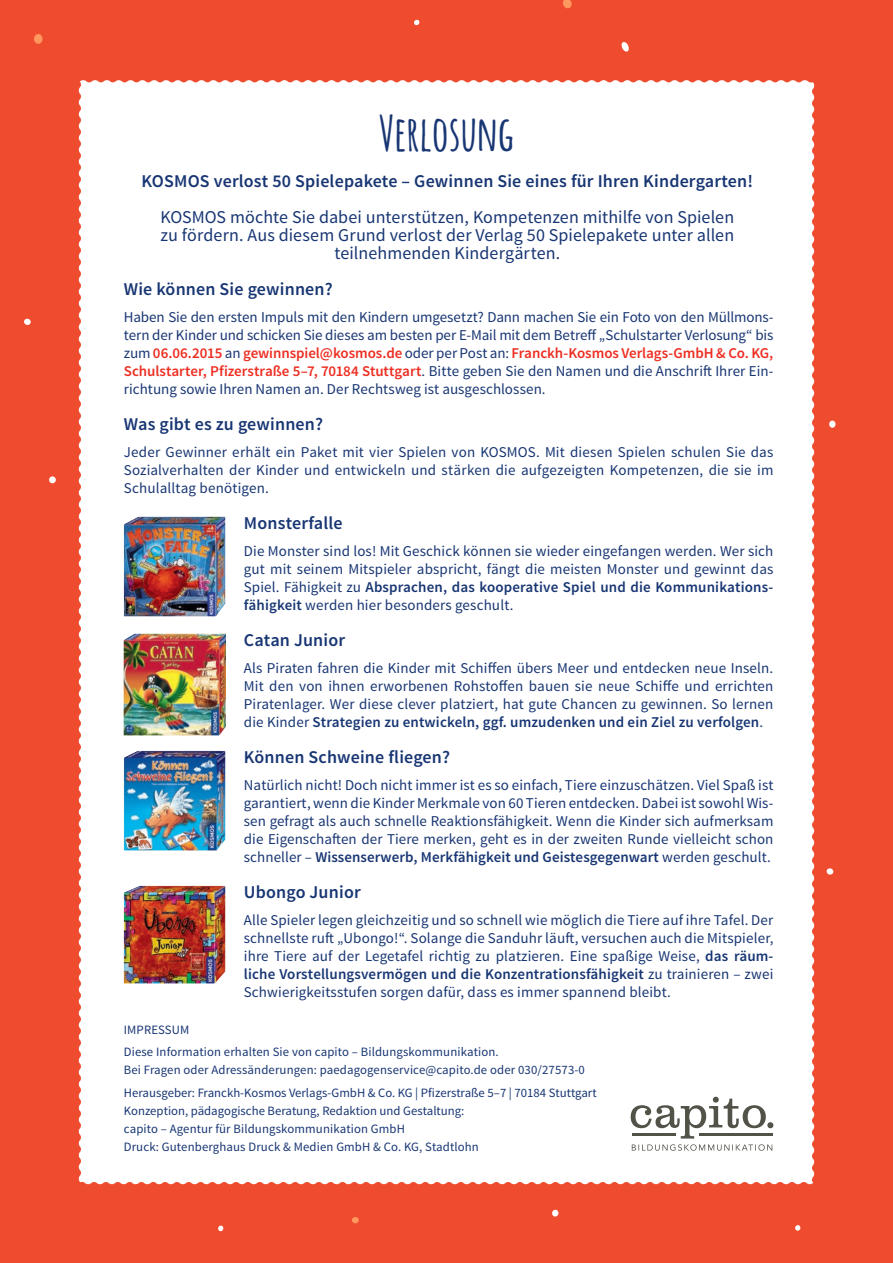
<style>
.page{position:relative;width:893px;height:1263px;background:#ef4c2f}
.page>*{position:absolute;margin:0;border:0;box-sizing:border-box;transform-origin:0 0}
.t1{font:700 48px "Amatic";letter-spacing:.03em;color:#183673}
.t2{font:600 18px "Source Sans Pro";letter-spacing:.01em;color:#183673}
.t3{font:18px/18px "Source Sans Pro";letter-spacing:.005em;color:#183673;text-align:center}
.t4{font:15px/18px "Source Sans Pro";letter-spacing:.01em;color:#183673;text-align:justify}
.t5{font:12.75px/22.5px "Source Sans Pro";letter-spacing:.01em;color:#183673}
.s1{font-weight:600;color:#ee2e22}
.s2{font-weight:600}
</style>
<div class="page">
<svg style="left:621px;top:42px;width:8px;height:10px"></svg>
<svg style="left:34px;top:34px;width:9px;height:10px"></svg>
<svg style="left:563px;top:0;width:9px;height:9px"></svg>
<svg style="left:826px;top:868px;width:8px;height:7px"></svg>
<div style="left:352px;top:1217px;width:7px;height:6px;background:#ff985e;border-radius:50%"></div>
<svg style="left:552px;top:1209px;width:7px;height:8px"></svg>
<svg style="left:218px;top:1225px;width:6px;height:6px"></svg>
<svg style="left:414px;top:20px;width:6px;height:5px"></svg>
<div style="left:829px;top:421px;width:6px;height:7px;background:#fff;border-radius:50%"></div>
<div style="left:78px;top:80px;width:737px;height:1104px;background:#fff"></div>
<svg style="left:24px;top:318px;width:7px;height:7px"></svg>
<div style="left:49px;top:476px;width:7px;height:7px;background:#fff;border-radius:50%"></div>
<svg style="left:795px;top:1225px;width:6px;height:6px"></svg>
<div style="left:140px;top:191px;width:614px;height:5px;background:#fff"></div>
<svg style="left:123px;top:299px;width:211px;height:5px"></svg>
<svg style="left:123px;top:434px;width:201px;height:5px"></svg>
<svg style="left:243px;top:533px;width:101px;height:5px"></svg>
<svg style="left:243px;top:650px;width:103px;height:5px"></svg>
<svg style="left:243px;top:767px;width:208px;height:5px"></svg>
<svg style="left:243px;top:902px;width:119px;height:5px"></svg>
<svg style="left:631px;top:1097px;width:142px;height:41px"></svg>
<hr style="left:632px;top:1133px;width:44px;height:3px;background:#535249">
<hr style="left:699px;top:1133px;width:73px;height:3px;background:#535249">
<svg style="left:632px;top:1144px;width:140px;height:7px"></svg>
<img style="left:124px;top:886px;width:101px;height:97px">
<img style="left:124px;top:517px;width:101px;height:99px">
<img style="left:124px;top:751px;width:101px;height:99px">
<img style="left:124px;top:634px;width:101px;height:102px">
<h1 class="t1" style="left:379px;top:99px;width:136px">Verlosung</h1>
<p class="t2" style="left:142px;top:169px;width:613px">KOSMOS verlost 50 Spielepakete – Gewinnen Sie eines für Ihren Kindergarten!</p>
<p class="t3" style="left:160px;top:208px;width:575px">KOSMOS möchte Sie dabei unterstützen, Kompetenzen mithilfe von Spielen zu fördern. Aus diesem Grund verlost der Verlag 50 Spielepakete unter allen teilnehmenden Kindergärten.</p>
<p class="t2" style="left:124px;top:277px;width:210px">Wie können Sie gewinnen?</p>
<p class="t4" style="left:124px;top:308px;width:651px">Haben Sie den ersten Impuls mit den Kindern umgesetzt? Dann machen Sie ein Foto von den Müllmons&shy;tern der Kinder und schicken Sie dieses am besten per E-Mail mit dem Betreff „Schulstarter Verlosung“ bis zum <span class="s1">06.06.2015</span> an <span class="s1">gewinnspiel@kosmos.de</span> oder per Post an: <span class="s1">Franckh-Kosmos Verlags-GmbH &amp; Co. KG, Schulstarter, Pfizerstraße 5–7, 70184 Stuttgart</span>. Bitte geben Sie den Namen und die Anschrift Ihrer Ein&shy;richtung sowie Ihren Namen an. Der Rechtsweg ist ausgeschlossen.</p>
<p class="t2" style="left:124px;top:412px;width:201px">Was gibt es zu gewinnen?</p>
<p class="t4" style="left:124px;top:443px;width:651px">Jeder Gewinner erhält ein Paket mit vier Spielen von KOSMOS. Mit diesen Spielen schulen Sie das Sozialverhalten der Kinder und entwickeln und stärken die aufgezeigten Kompetenzen, die sie im Schulalltag benötigen.</p>
<p class="t2" style="left:244px;top:511px;width:100px">Monsterfalle</p>
<p class="t4" style="left:244px;top:542px;width:531px">Die Monster sind los! Mit Geschick können sie wieder eingefangen werden. Wer sich gut mit seinem Mitspieler abspricht, fängt die meisten Monster und gewinnt das Spiel. Fähigkeit zu <span class="s2">Absprachen, das kooperative Spiel und die Kommunikations&shy;fähigkeit</span> werden hier besonders geschult.</p>
<p class="t2" style="left:244px;top:628px;width:103px">Catan Junior</p>
<p class="t4" style="left:244px;top:659px;width:531px">Als Piraten fahren die Kinder mit Schiffen übers Meer und entdecken neue Inseln.<br>Mit den von ihnen erworbenen Rohstoffen bauen sie neue Schiffe und errichten Piratenlager. Wer diese clever platziert, hat gute Chancen zu gewinnen. So lernen die Kinder <span class="s2">Strategien zu entwickeln, ggf. umzudenken und ein Ziel zu verfolgen</span>.</p>
<p class="t2" style="left:244px;top:745px;width:208px">Können Schweine fliegen?</p>
<p class="t4" style="left:244px;top:776px;width:531px">Natürlich nicht! Doch nicht immer ist es so einfach, Tiere einzuschätzen. Viel Spaß ist garantiert, wenn die Kinder Merkmale von 60 Tieren entdecken. Dabei ist sowohl Wis&shy;sen gefragt als auch schnelle Reaktionsfähigkeit. Wenn die Kinder sich aufmerksam die Eigenschaften der Tiere merken, geht es in der zweiten Runde vielleicht schon schneller – <span class="s2">Wissenserwerb, Merkfähigkeit und Geistesgegenwart</span> werden geschult.</p>
<p class="t2" style="left:244px;top:880px;width:118px">Ubongo Junior</p>
<p class="t4" style="left:244px;top:911px;width:531px">Alle Spieler legen gleichzeitig und so schnell wie möglich die Tiere auf ihre Tafel. Der schnellste ruft „Ubongo!“. Solange die Sanduhr läuft, versuchen auch die Mitspieler, ihre Tiere auf der Legetafel richtig zu platzieren. Eine spaßige Weise, <span class="s2">das räum&shy;liche Vorstellungsvermögen und die Konzentrationsfähigkeit</span> zu trainieren – zwei Schwierigkeitsstufen sorgen dafür, dass es immer spannend bleibt.</p>
<p class="t5" style="left:124px;top:1018px;width:376px">IMPRESSUM<br>Diese Information erhalten Sie von capito – Bildungskommunikation.</p>
<p class="t5" style="left:124px;top:1059px;width:474px">Bei Fragen oder Adressänderungen: paedagogenservice@capito.de oder 030/27573-0<br>Herausgeber: Franckh-Kosmos Verlags-GmbH &amp; Co. KG | Pfizerstraße 5–7 | 70184 Stuttgart</p>
<p class="t5" style="left:124px;top:1102px;width:357px;line-height:18px">Konzeption, pädagogische Beratung, Redaktion und Gestaltung: capito – Agentur für Bildungskommunikation GmbH<br>Druck: Gutenberghaus Druck &amp; Medien GmbH &amp; Co. KG, Stadtlohn</p>
</div>
